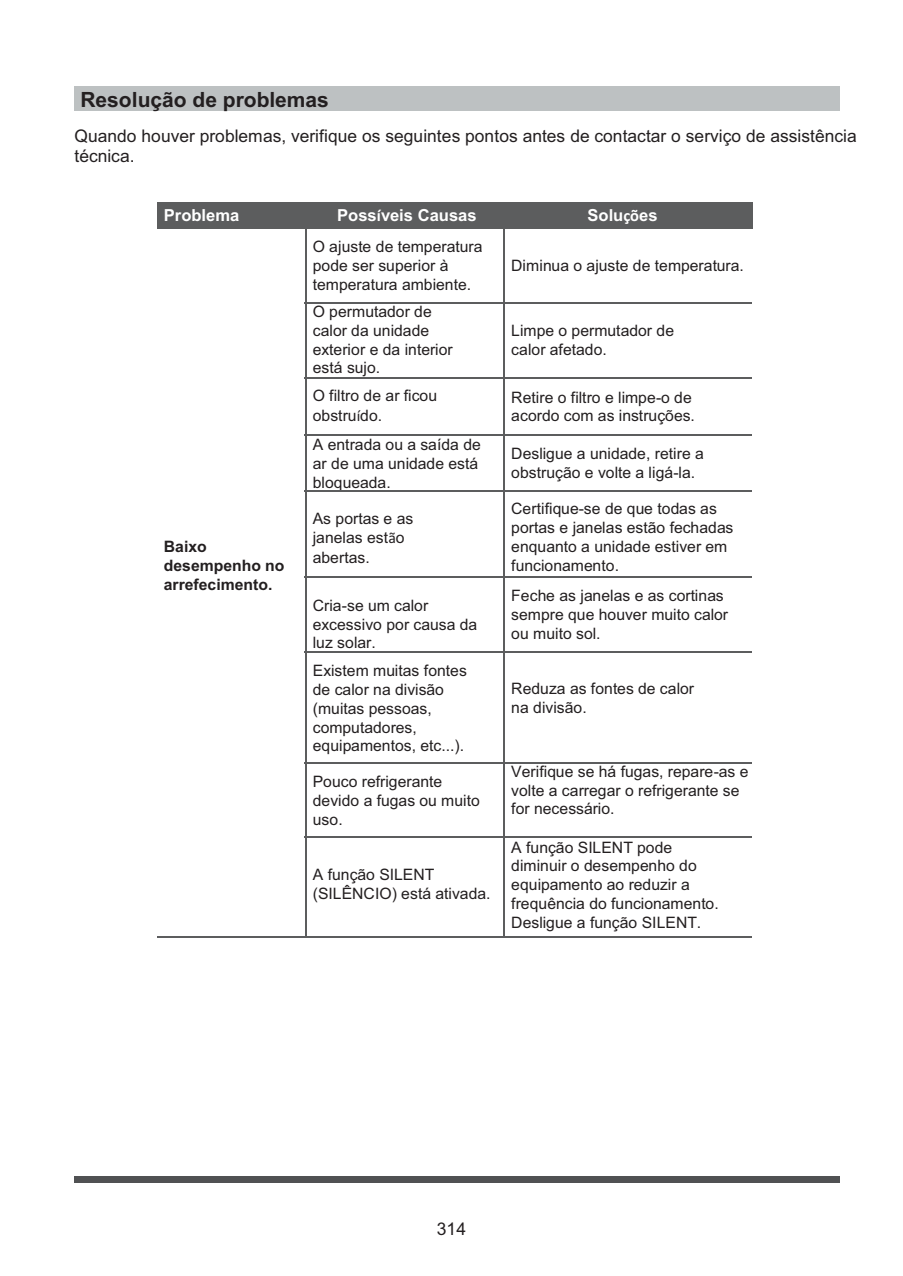
<style>
.page{position:relative;width:903px;height:1276px;background:#fff}
.page>*{position:absolute;margin:0;border:0;box-sizing:border-box;transform-origin:0 0}
.t1{font:700 21px "Arial";color:#231f20}
.t2{font:17.5px/20.1px "Arial";color:#231f20}
.t3{font:700 16.62px "Arial";color:#fff}
.t4{font:15.75px/18.7px "Arial";letter-spacing:.005em;color:#231f20}
.t5{font:700 15.75px/18.7px "Arial";color:#231f20}
.s1{font-family:"Calibri"}
</style>
<div class="page">
<div style="left:75px;top:87px;width:765px;height:24px;background:#bdc1c2"></div>
<div style="left:157px;top:202px;width:595px;height:27px;background:#5c5d5e"></div>
<hr style="left:305px;top:229px;width:1px;height:73px;background:#5c5d5e">
<hr style="left:503px;top:229px;width:2px;height:73px;background:#5c5d5e">
<hr style="left:305px;top:302px;width:447px;height:2px;background:#5c5d5e">
<hr style="left:305px;top:304px;width:1px;height:73px;background:#5c5d5e">
<hr style="left:503px;top:304px;width:2px;height:73px;background:#5c5d5e">
<hr style="left:305px;top:377px;width:447px;height:2px;background:#5c5d5e">
<hr style="left:305px;top:379px;width:1px;height:55px;background:#5c5d5e">
<hr style="left:503px;top:379px;width:2px;height:55px;background:#5c5d5e">
<hr style="left:305px;top:434px;width:447px;height:1px;background:#5c5d5e">
<hr style="left:305px;top:435px;width:1px;height:55px;background:#5c5d5e">
<hr style="left:503px;top:435px;width:2px;height:55px;background:#5c5d5e">
<hr style="left:305px;top:490px;width:447px;height:1px;background:#5c5d5e">
<hr style="left:305px;top:491px;width:1px;height:85px;background:#5c5d5e">
<hr style="left:503px;top:491px;width:2px;height:85px;background:#5c5d5e">
<hr style="left:305px;top:576px;width:447px;height:2px;background:#5c5d5e">
<hr style="left:305px;top:578px;width:1px;height:73px;background:#5c5d5e">
<hr style="left:503px;top:578px;width:2px;height:73px;background:#5c5d5e">
<hr style="left:305px;top:651px;width:447px;height:2px;background:#5c5d5e">
<hr style="left:305px;top:653px;width:1px;height:109px;background:#5c5d5e">
<hr style="left:503px;top:653px;width:2px;height:109px;background:#5c5d5e">
<hr style="left:305px;top:762px;width:447px;height:1px;background:#5c5d5e">
<hr style="left:305px;top:763px;width:1px;height:73px;background:#5c5d5e">
<hr style="left:503px;top:763px;width:2px;height:73px;background:#5c5d5e">
<hr style="left:305px;top:836px;width:447px;height:1px;background:#5c5d5e">
<hr style="left:157px;top:936px;width:148px;height:1px;background:#5c5d5e">
<hr style="left:305px;top:837px;width:1px;height:100px;background:#5c5d5e">
<hr style="left:306px;top:936px;width:197px;height:1px;background:#5c5d5e">
<hr style="left:503px;top:837px;width:2px;height:100px;background:#5c5d5e">
<hr style="left:505px;top:936px;width:247px;height:1px;background:#5c5d5e">
<div style="left:74px;top:1177px;width:766px;height:6px;background:#505153"></div>
<h1 class="t1" style="left:80px;top:85px;width:250px">Resolução de problemas</h1>
<p class="t2" style="left:75px;top:126px;width:784px">Quando houver problemas, verifique os seguintes pontos antes de contactar o serviço de assistência técnica.</p>
<p class="t3" style="left:164px;top:204px;width:77px">Problema</p>
<p class="t3" style="left:337px;top:204px;width:141px">Poss<span class="s1">í</span>veis Causas</p>
<p class="t3" style="left:587px;top:204px;width:72px">Solu<span class="s1">çõ</span>es</p>
<p class="t5" style="left:164px;top:538px;width:122px">Baixo desempenho no arrefecimento.</p>
<p class="t4" style="left:313px;top:237px;width:171px">O ajuste de temperatura pode ser superior à temperatura ambiente.</p>
<p class="t4" style="left:313px;top:302px;width:142px">O permutador de calor da unidade exterior e da interior está sujo.</p>
<p class="t4" style="left:511px;top:256px;width:234px">Diminua o ajuste de temperatura.</p>
<p class="t4" style="left:511px;top:321px;width:164px">Limpe o permutador de calor afetado.</p>
<p class="t4" style="left:313px;top:386px;width:126px">O filtro de ar ficou obstru<span class="s1">í</span>do.</p>
<p class="t4" style="left:511px;top:388px;width:185px">Retire o filtro e limpe-o de acordo com as instruções.</p>
<p class="t4" style="left:313px;top:435px;width:170px">A entrada ou a saída de ar de uma unidade está bloqueada.</p>
<p class="t4" style="left:511px;top:444px;width:194px">Desligue a unidade, retire a obstrução e volte a ligá-la.</p>
<p class="t4" style="left:313px;top:509px;width:102px;line-height:19.4px">As portas e as janelas est<span class="s1">ã</span>o abertas.</p>
<p class="t4" style="left:511px;top:500px;width:224px">Certifique-se de que todas as portas e janelas estão fechadas enquanto a unidade estiver em funcionamento.</p>
<p class="t4" style="left:313px;top:596px;width:166px">Cria-se um calor excessivo por causa da luz solar.</p>
<p class="t4" style="left:511px;top:586px;width:218px">Feche as janelas e as cortinas sempre que houver muito calor ou muito sol.</p>
<p class="t4" style="left:313px;top:661px;width:156px">Existem muitas fontes de calor na divisão (muitas pessoas, computadores, equipamentos, etc...).</p>
<p class="t4" style="left:511px;top:679px;width:184px">Reduza as fontes de calor na divisão.</p>
<p class="t4" style="left:313px;top:772px;width:169px">Pouco refrigerante devido a fugas ou muito uso.</p>
<p class="t4" style="left:511px;top:762px;width:239px">Verifique se há fugas, repare-as e volte a carregar o refrigerante se for necessário.</p>
<p class="t4" style="left:313px;top:865px;width:179px">A função SILENT (SILÊNCIO) está ativada.</p>
<p class="t4" style="left:511px;top:838px;width:209px">A função SILENT pode diminuir o desempenho do equipamento ao reduzir a frequência do funcionamento.<br>Desligue a função SILENT.</p>
<p class="t2" style="left:437px;top:1219px;width:31px">314</p>
</div>
